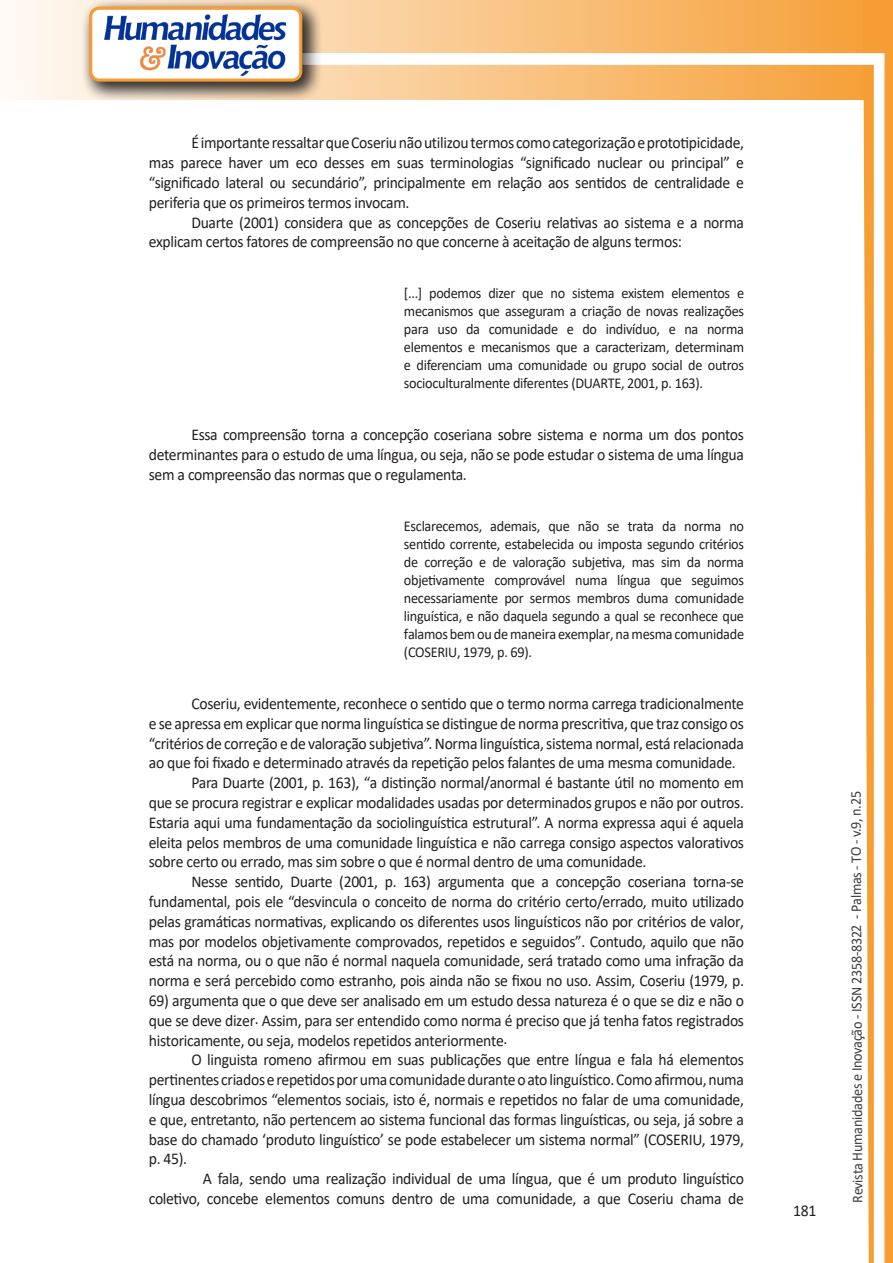
<style>
.page{position:relative;width:893px;height:1263px;background:#fff}
.page>*{position:absolute;margin:0;border:0;box-sizing:border-box;transform-origin:0 0}
.texto{font:16.5px/19.8px "Calibri";letter-spacing:-.02em;color:#231f20;text-align:justify;scale:.95 1}
.citacao{font:15px/18px "Calibri";letter-spacing:-.02em;color:#231f20;text-align:justify;scale:.95 1}
.t1{font:15px "Calibri";letter-spacing:-.025em;color:#3e3e3f;scale:.95 1}
</style>
<div class="page">
<svg style="left:5px;top:0;width:858px;height:100px;background:#f9c484"></svg>
<div style="left:302px;top:53px;width:582px;height:12px;background:#fff;border:2px solid #fff"></div>
<svg style="left:863px;top:0;width:30px;height:1263px"></svg>
<div style="left:81px;top:0;width:241px;height:102px;background:#231f20;opacity:.75"></div>
<svg style="left:91px;top:8px;width:210px;height:72px"></svg>
<div style="left:89px;top:7px;width:213px;height:75px;border:3px solid #f69e34;border-radius:9px"></div>
<p class="texto" style="left:149px;top:133px;width:628px;text-indent:43px">É importante ressaltar que Coseriu não utilizou termos como categorização e prototipicidade, mas parece haver um eco desses em suas terminologias “significado nuclear ou principal” e “significado lateral ou secundário”, principalmente em relação aos sentidos de centralidade e periferia que os primeiros termos invocam.</p>
<p class="texto" style="left:149px;top:212px;width:628px;text-indent:43px">Duarte (2001) considera que as concepções de Coseriu relativas ao sistema e a norma explicam certos fatores de compreensão no que concerne à aceitação de alguns termos:</p>
<p class="citacao" style="left:404px;top:284px;width:360px">[...] podemos dizer que no sistema existem elementos e mecanismos que asseguram a criação de novas realizações para uso da comunidade e do indivíduo, e na norma elementos e mecanismos que a caracterizam, determinam e diferenciam uma comunidade ou grupo social de outros socioculturalmente diferentes (DUARTE, 2001, p. 163).</p>
<p class="texto" style="left:149px;top:425px;width:628px;text-indent:43px">Essa compreensão torna a concepção coseriana sobre sistema e norma um dos pontos determinantes para o estudo de uma língua, ou seja, não se pode estudar o sistema de uma língua sem a compreensão das normas que o regulamenta.</p>
<p class="citacao" style="left:404px;top:516px;width:360px">Esclarecemos, ademais, que não se trata da norma no sentido corrente, estabelecida ou imposta segundo critérios de correção e de valoração subjetiva, mas sim da norma objetivamente comprovável numa língua que seguimos necessariamente por sermos membros duma comunidade linguística, e não daquela segundo a qual se reconhece que falamos bem ou de maneira exemplar, na mesma comunidade (COSERIU, 1979, p. 69).</p>
<p class="texto" style="left:149px;top:693px;width:628px;text-indent:43px">Coseriu, evidentemente, reconhece o sentido que o termo norma carrega tradicionalmente e se apressa em explicar que norma linguística se distingue de norma prescritiva, que traz consigo os “critérios de correção e de valoração subjetiva”. Norma linguística, sistema normal, está relacionada ao que foi fixado e determinado através da repetição pelos falantes de uma mesma comunidade.</p>
<p class="texto" style="left:149px;top:772px;width:628px;text-indent:43px">Para Duarte (2001, p. 163), “a distinção normal/anormal é bastante útil no momento em que se procura registrar e explicar modalidades usadas por determinados grupos e não por outros.<br>Estaria aqui uma fundamentação da sociolinguística estrutural”. A norma expressa aqui é aquela eleita pelos membros de uma comunidade linguística e não carrega consigo aspectos valorativos sobre certo ou errado, mas sim sobre o que é normal dentro de uma comunidade.</p>
<p class="texto" style="left:149px;top:871px;width:628px;text-indent:43px">Nesse sentido, Duarte (2001, p. 163) argumenta que a concepção coseriana torna-se fundamental, pois ele “desvincula o conceito de norma do critério certo/errado, muito utilizado pelas gramáticas normativas, explicando os diferentes usos linguísticos não por critérios de valor, mas por modelos objetivamente comprovados, repetidos e seguidos”. Contudo, aquilo que não está na norma, ou o que não é normal naquela comunidade, será tratado como uma infração da norma e será percebido como estranho, pois ainda não se fixou no uso. Assim, Coseriu (1979, p.</p>
<p class="texto" style="left:149px;top:990px;width:628px">69) argumenta que o que deve ser analisado em um estudo dessa natureza é o que se diz e não o que se deve dizer. Assim, para ser entendido como norma é preciso que já tenha fatos registrados historicamente, ou seja, modelos repetidos anteriormente.</p>
<p class="texto" style="left:149px;top:1049px;width:628px;text-indent:43px">O linguista romeno afirmou em suas publicações que entre língua e fala há elementos pertinentes criados e repetidos por uma comunidade durante o ato linguístico. Como afirmou, numa língua descobrimos “elementos sociais, isto é, normais e repetidos no falar de uma comunidade, e que, entretanto, não pertencem ao sistema funcional das formas linguísticas, ou seja, já sobre a base do chamado ‘produto linguístico’ se pode estabelecer um sistema normal” (COSERIU, 1979, p. 45).</p>
<p class="texto" style="left:149px;top:1168px;width:628px;text-align:right">A fala, sendo uma realização individual de uma língua, que é um produto linguístico coletivo, concebe elementos comuns dentro de uma comunidade, a que Coseriu chama de</p>
<p class="texto" style="left:793px;top:1200px;width:26px">181</p>
<p class="t1" style="left:846px;top:1203px;width:435px;rotate:-90deg">Revista Humanidades e Inovação - ISSN 2358-8322 - Palmas - TO - v.9, n.25</p>
</div>
